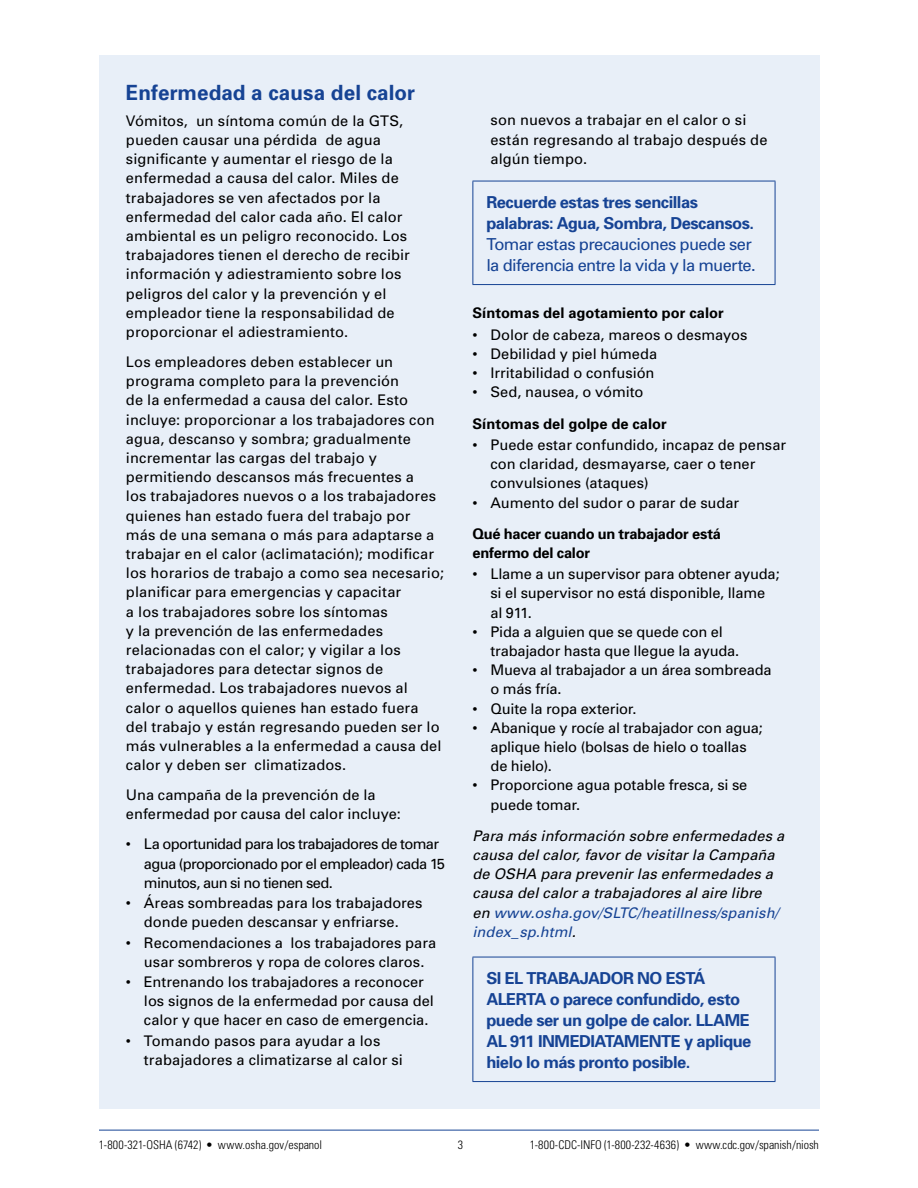
<style>
.page{position:relative;width:918px;height:1188px;background:#fff}
.page>*{position:absolute;margin:0;border:0;box-sizing:border-box;transform-origin:0 0}
.Subhead{font:700 21px "Univers";letter-spacing:.005em;color:#164394}
.Bodytext{font:700 16.5px/21px "Univers";letter-spacing:-.03em;color:#164394}
.Bodytext-2{font:16.5px/21px "Univers";letter-spacing:-.035em;color:#164394}
.Bodytext-3{font:14.7px/19.2px "Univers";letter-spacing:.01em;color:#000}
.Bullet_with_space_af{font:14.7px/19.2px "Univers";letter-spacing:-.005em;color:#000}
.Bodytext-4{font:italic 14.7px/19.2px "Univers";letter-spacing:.005em;color:#000}
.Bullet_with_space_af-2{font:14.7px/19.2px "Univers";letter-spacing:-.04em;color:#000}
.Bodytext-5{font:700 14.7px/19.2px "Univers";color:#000}
.Bodytext-6{font:300 condensed 12px "Univers";color:#000}
.s1{font-weight:700}
.s2{color:#164394}
</style>
<div class="page">
<hr style="left:99px;top:1130px;width:720px;height:1px;background:#164394">
<div style="left:99px;top:55px;width:720px;height:1054px;background:#e8eff8"></div>
<hr style="left:472px;top:181px;width:303px;height:1px;background:#164394">
<hr style="left:472px;top:181px;width:1px;height:103px;background:#164394">
<hr style="left:775px;top:181px;width:1px;height:103px;background:#164394">
<hr style="left:472px;top:284px;width:303px;height:1px;background:#164394">
<hr style="left:472px;top:957px;width:303px;height:1px;background:#164394">
<hr style="left:472px;top:957px;width:1px;height:124px;background:#164394">
<hr style="left:775px;top:957px;width:1px;height:124px;background:#164394">
<hr style="left:472px;top:1081px;width:303px;height:1px;background:#164394">
<p class="Subhead" style="left:126px;top:79px;width:291px">Enfermedad a causa del calor</p>
<p class="Bodytext-3" style="left:126px;top:111px;width:285px">Vómitos, un síntoma común de la GTS, pueden causar una pérdida de agua significante y aumentar el riesgo de la enfermedad a causa del calor. Miles de trabajadores se ven afectados por la enfermedad del calor cada año. El calor ambiental es un peligro reconocido. Los trabajadores tienen el derecho de recibir información y adiestramiento sobre los peligros del calor y la prevención y el empleador tiene la responsabilidad de proporcionar el adiestramiento.</p>
<p class="Bodytext-3" style="left:126px;top:352px;width:319px">Los empleadores deben establecer un programa completo para la prevención<br>de la enfermedad a causa del calor. Esto incluye: proporcionar a los trabajadores con agua, descanso y sombra; gradualmente incrementar las cargas del trabajo y permitiendo descansos más frecuentes a<br>los trabajadores nuevos o a los trabajadores quienes han estado fuera del trabajo por<br>más de una semana o más para adaptarse a trabajar en el calor (aclimatación); modificar los horarios de trabajo a como sea necesario; planificar para emergencias y capacitar<br>a los trabajadores sobre los síntomas<br>y la prevención de las enfermedades relacionadas con el calor; y vigilar a los trabajadores para detectar signos de enfermedad. Los trabajadores nuevos al calor o aquellos quienes han estado fuera del trabajo y están regresando pueden ser lo más vulnerables a la enfermedad a causa del calor y deben ser climatizados.</p>
<p class="Bodytext-3" style="left:126px;top:785px;width:276px">Una campaña de la prevención de la enfermedad por causa del calor incluye:</p>
<p class="Bullet_with_space_af-2" style="left:144px;top:834px;width:303px;text-indent:-18px">• La oportunidad para los trabajadores de tomar agua (proporcionado por el empleador) cada 15 minutos, aun si no tienen sed.</p>
<p class="Bullet_with_space_af" style="left:126px;top:893px;width:298px;text-align:center">• Áreas sombreadas para los trabajadores donde pueden descansar y enfriarse.</p>
<p class="Bullet_with_space_af" style="left:126px;top:932px;width:312px;text-align:center">• Recomendaciones a los trabajadores para usar sombreros y ropa de colores claros.</p>
<p class="Bullet_with_space_af" style="left:144px;top:972px;width:291px;text-indent:-18px">• Entrenando los trabajadores a reconocer los signos de la enfermedad por causa del calor y que hacer en caso de emergencia.</p>
<p class="Bullet_with_space_af" style="left:144px;top:1031px;width:260px;text-indent:-18px">• Tomando pasos para ayudar a los trabajadores a climatizarse al calor si</p>
<p class="Bullet_with_space_af" style="left:490px;top:110px;width:278px">son nuevos a trabajar en el calor o si están regresando al trabajo después de algún tiempo.</p>
<p class="Bodytext-2" style="left:486px;top:191px;width:271px"><span class="s1">Recuerde estas tres sencillas palabras: Agua, Sombra, Descansos.<br></span>Tomar estas precauciones puede ser la diferencia entre la vida y la muerte.</p>
<p class="Bodytext-5" style="left:472px;top:303px;width:253px">Síntomas del agotamiento por calor</p>
<p class="Bullet_with_space_af" style="left:472px;top:325px;width:277px">• Dolor de cabeza, mareos o desmayos</p>
<p class="Bullet_with_space_af" style="left:472px;top:344px;width:186px">• Debilidad y piel húmeda</p>
<p class="Bullet_with_space_af" style="left:472px;top:363px;width:184px">• Irritabilidad o confusión</p>
<p class="Bullet_with_space_af" style="left:472px;top:382px;width:173px">• Sed, nausea, o vómito</p>
<p class="Bodytext-5" style="left:472px;top:413px;width:196px">Síntomas del golpe de calor</p>
<p class="Bullet_with_space_af" style="left:490px;top:435px;width:297px;text-indent:-18px">• Puede estar confundido, incapaz de pensar con claridad, desmayarse, caer o tener convulsiones (ataques)</p>
<p class="Bullet_with_space_af" style="left:472px;top:492px;width:268px">• Aumento del sudor o parar de sudar</p>
<p class="Bodytext-5" style="left:472px;top:523px;width:250px">Qué hacer cuando un trabajador está enfermo del calor</p>
<p class="Bullet_with_space_af" style="left:490px;top:564px;width:290px;text-indent:-18px">• Llame a un supervisor para obtener ayuda; si el supervisor no está disponible, llame al 911.</p>
<p class="Bullet_with_space_af" style="left:490px;top:622px;width:250px;text-indent:-18px">• Pida a alguien que se quede con el trabajador hasta que llegue la ayuda.</p>
<p class="Bullet_with_space_af" style="left:490px;top:660px;width:283px;text-indent:-18px">• Mueva al trabajador a un área sombreada o más fría.</p>
<p class="Bullet_with_space_af" style="left:472px;top:699px;width:166px">• Quite la ropa exterior.</p>
<p class="Bullet_with_space_af" style="left:490px;top:718px;width:274px;text-indent:-18px">• Abanique y rocíe al trabajador con agua; aplique hielo (bolsas de hielo o toallas de hielo).</p>
<p class="Bullet_with_space_af" style="left:490px;top:775px;width:258px;text-indent:-18px">• Proporcione agua potable fresca, si se puede tomar.</p>
<p class="Bodytext-4" style="left:472px;top:826px;width:313px">Para más información sobre enfermedades a causa del calor, favor de visitar la Campaña de OSHA para prevenir las enfermedades a causa del calor a trabajadores al aire libre<br>en <span class="s2">www.osha.gov/SLTC/heatillness/spanish/ index_sp.html</span>.</p>
<p class="Bodytext" style="left:486px;top:967px;width:267px">SI EL TRABAJADOR NO ESTÁ<br>ALERTA o parece confundido, esto puede ser un golpe de calor. LLAME<br>AL 911 INMEDIATAMENTE y aplique hielo lo más pronto posible.</p>
<p class="Bodytext-6" style="left:99px;top:1138px;width:225px">1-800-321-OSHA (6742) • www.osha.gov/espanol</p>
<p class="Bodytext-6" style="left:458px;top:1138px;width:7px">3</p>
<p class="Bodytext-6" style="left:530px;top:1138px;width:291px">1-800-CDC-INFO (1-800-232-4636) • www.cdc.gov/spanish/niosh</p>
</div>
